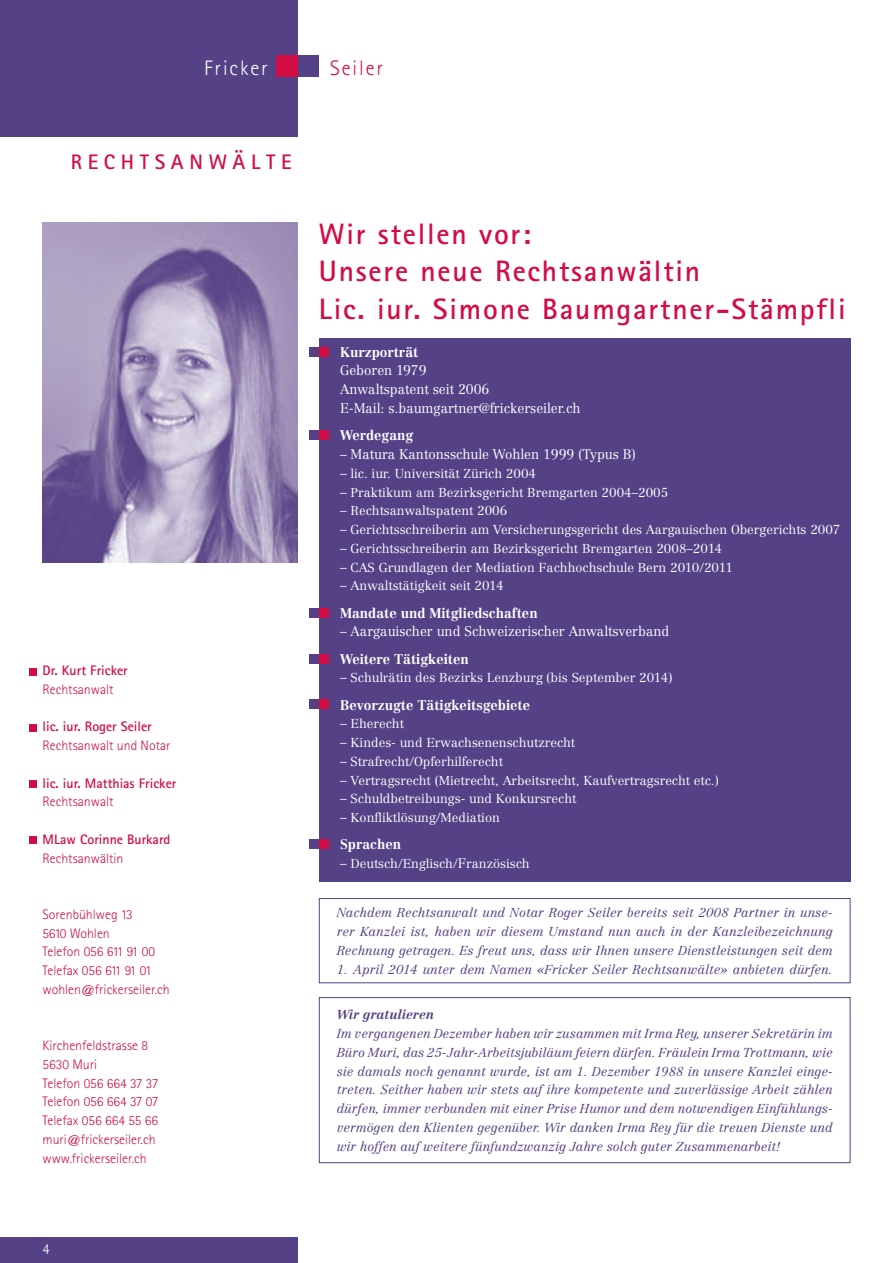
<style>
.page{position:relative;width:893px;height:1263px;background:#fff}
.page>*{position:absolute;margin:0;border:0;box-sizing:border-box;transform-origin:0 0}
.t1{font:700 29.55px/37.5px "Rotis Sans Serif";letter-spacing:.06em;color:#d20d44}
.t2{font:700 21px "Rotis Sans Serif";letter-spacing:.27em;color:#d20d44}
.t3{font:300 21px "Rotis Sans Serif";letter-spacing:.09em;color:#fff}
.t4{font:300 21px "Rotis Sans Serif";letter-spacing:.09em;color:#d20d44}
.t5{font:300 15px "Rotis Sans Serif";color:#fff}
.t6{font:300 13.8px/18.8px "Rotis Sans Serif";color:#d20d44}
.t7{font:300 13.8px/18.8px "Centennial";color:#fff;scale:.96 1}
.t8{font:700 13.8px "Centennial";color:#fff;scale:.96 1}
.t9{font:700 13.8px "Rotis Sans Serif";color:#d20d44}
.t10{font:italic 300 12.75px/18.8px "Centennial";color:#554186;text-align:justify}
.t11{font:300 12.75px "Centennial";color:#fff}
.t12{font:italic 700 12.75px "Centennial";color:#554186}
.s1{font-size:13.8px}
</style>
<div class="page">
<div style="left:30px;top:668px;width:7px;height:7px;background:#d20d44"></div>
<div style="left:30px;top:724px;width:7px;height:7px;background:#d20d44"></div>
<div style="left:30px;top:780px;width:7px;height:8px;background:#d20d44"></div>
<div style="left:30px;top:837px;width:7px;height:7px;background:#d20d44"></div>
<div style="left:0;top:1237px;width:298px;height:26px;background:#554186"></div>
<div style="left:0;top:0;width:298px;height:136px;background:#554186"></div>
<div style="left:298px;top:55px;width:21px;height:22px;background:#554186"></div>
<div style="left:276px;top:55px;width:22px;height:22px;background:#d20d44"></div>
<div style="left:319px;top:338px;width:531px;height:543px;background:#554186"></div>
<div style="left:319px;top:430px;width:10px;height:10px;background:#d20d44"></div>
<div style="left:309px;top:430px;width:10px;height:10px;background:#554186"></div>
<div style="left:319px;top:608px;width:10px;height:10px;background:#d20d44"></div>
<div style="left:309px;top:608px;width:10px;height:10px;background:#554186"></div>
<div style="left:319px;top:654px;width:10px;height:9px;background:#d20d44"></div>
<div style="left:309px;top:654px;width:10px;height:9px;background:#554186"></div>
<div style="left:319px;top:699px;width:10px;height:10px;background:#d20d44"></div>
<div style="left:309px;top:699px;width:10px;height:10px;background:#554186"></div>
<div style="left:319px;top:347px;width:10px;height:10px;background:#d20d44"></div>
<div style="left:309px;top:347px;width:10px;height:10px;background:#554186"></div>
<img style="left:43px;top:222px;width:255px;height:341px">
<div style="left:319px;top:839px;width:10px;height:10px;background:#d20d44"></div>
<div style="left:309px;top:839px;width:10px;height:10px;background:#554186"></div>
<div style="left:319px;top:898px;width:531px;height:85px;border:1px solid #554186"></div>
<div style="left:319px;top:997px;width:531px;height:166px;border:1px solid #554186"></div>
<h2 class="t3" style="left:204px;top:56px;width:65px">Fricker</h2>
<h2 class="t4" style="left:330px;top:56px;width:55px">Seiler</h2>
<h2 class="t2" style="left:71px;top:148px;width:222px">RECHTSANWÄLTE</h2>
<p class="t9" style="left:43px;top:662px;width:87px">Dr. Kurt Fricker</p>
<p class="t6" style="left:43px;top:680px;width:73px">Rechtsanwalt</p>
<p class="t9" style="left:43px;top:718px;width:111px">lic. iur. Roger Seiler</p>
<p class="t6" style="left:43px;top:736px;width:130px">Rechtsanwalt und Notar</p>
<p class="t9" style="left:43px;top:774px;width:135px">lic. iur. Matthias Fricker</p>
<p class="t6" style="left:43px;top:792px;width:73px">Rechtsanwalt</p>
<p class="t9" style="left:43px;top:830px;width:130px">MLaw Corinne Burkard</p>
<p class="t6" style="left:43px;top:848px;width:82px">Rechtsanwältin</p>
<p class="t6" style="left:43px;top:905px;width:129px">Sorenbühlweg 13<br>5610 Wohlen<br>Telefon 056 611 91 00<br>Telefax 056 611 91 01 wohlen@frickerseiler.ch</p>
<p class="t6" style="left:43px;top:1036px;width:117px">Kirchenfeldstrasse 8<br>5630 Muri<br>Telefon 056 664 37 37<br>Telefon 056 664 37 07<br>Telefax 056 664 55 66 muri@frickerseiler.ch www.frickerseiler.ch</p>
<h1 class="t1" style="left:319px;top:214px;width:528px">Wir stellen vor:<br>Unsere neue Rechtsanwältin<br>Lic. iur. Simone Baumgartner-Stämpfli</h1>
<p class="t8" style="left:340px;top:344px;width:83px">Kurzporträt</p>
<p class="t7" style="left:340px;top:361px;width:252px">Geboren 1979<br>Anwaltspatent seit 2006<br>E-Mail: s.baumgartner@frickerseiler.ch</p>
<p class="t8" style="left:340px;top:427px;width:78px">Werdegang</p>
<p class="t7" style="left:340px;top:445px;width:310px">– Matura Kantonsschule Wohlen 1999 (Typus B)</p>
<p class="t11" style="left:340px;top:466px;width:198px"><span class="s1">–</span> lic. iur. Universität Zürich 2004</p>
<p class="t11" style="left:340px;top:484px;width:330px"><span class="s1">–</span> Praktikum am Bezirksgericht Bremgarten 2004–2005</p>
<p class="t11" style="left:340px;top:503px;width:169px"><span class="s1">–</span> Rechtsanwaltspatent 2006</p>
<p class="t11" style="left:340px;top:522px;width:502px"><span class="s1">–</span> Gerichtsschreiberin am Versicherungsgericht des Aargauischen Obergerichts 2007</p>
<p class="t11" style="left:340px;top:541px;width:384px"><span class="s1">–</span> Gerichtsschreiberin am Bezirksgericht Bremgarten 2008–2014</p>
<p class="t11" style="left:340px;top:559px;width:394px"><span class="s1">–</span> CAS Grundlagen der Mediation Fachhochschule Bern 2010/2011</p>
<p class="t11" style="left:340px;top:578px;width:165px"><span class="s1">–</span> Anwaltstätigkeit seit 2014</p>
<p class="t8" style="left:340px;top:604px;width:207px">Mandate und Mitgliedschaften</p>
<p class="t7" style="left:340px;top:622px;width:344px">– Aargauischer und Schweizerischer Anwaltsverband</p>
<p class="t8" style="left:340px;top:650px;width:136px">Weitere Tätigkeiten</p>
<p class="t11" style="left:340px;top:670px;width:334px"><span class="s1">–</span> Schulrätin des Bezirks Lenzburg (bis September 2014)</p>
<p class="t8" style="left:340px;top:696px;width:199px">Bevorzugte Tätigkeitsgebiete</p>
<p class="t11" style="left:340px;top:716px;width:65px"><span class="s1">–</span> Eherecht</p>
<p class="t11" style="left:340px;top:735px;width:237px"><span class="s1">–</span> Kindes- und Erwachsenenschutzrecht</p>
<p class="t11" style="left:340px;top:754px;width:164px"><span class="s1">–</span> Strafrecht/Opferhilferecht</p>
<p class="t11" style="left:340px;top:772px;width:380px"><span class="s1">–</span> Vertragsrecht (Mietrecht, Arbeitsrecht, Kaufvertragsrecht etc.)</p>
<p class="t11" style="left:340px;top:791px;width:238px"><span class="s1">–</span> Schuldbetreibungs- und Konkursrecht</p>
<p class="t11" style="left:340px;top:810px;width:161px"><span class="s1">–</span> Konfliktlösung/Mediation</p>
<p class="t8" style="left:340px;top:836px;width:65px">Sprachen</p>
<p class="t11" style="left:340px;top:856px;width:191px"><span class="s1">–</span> Deutsch/Englisch/<span class="s1">F</span>ranzösisch</p>
<p class="t10" style="left:337px;top:903px;width:498px">Nachdem Rechtsanwalt und Notar Roger Seiler bereits seit 2008 Partner in unse&shy;rer Kanzlei ist, haben wir diesem Umstand nun auch in der Kanzleibezeichnung Rechnung getragen. Es freut uns, dass wir Ihnen unsere Dienstleistungen seit dem</p>
<p class="t10" style="left:337px;top:960px;width:497px">1. April 2014 unter dem Namen «Fricker Seiler Rechtsanwälte» anbieten dürfen.</p>
<p class="t12" style="left:337px;top:1007px;width:99px">Wir gratulieren</p>
<p class="t10" style="left:337px;top:1024px;width:498px">Im vergangenen Dezember haben wir zusammen mit Irma Rey, unserer Sekretärin im Büro Muri, das 25-Jahr-Arbeitsjubiläum feiern dürfen. Fräulein Irma Trottmann, wie sie damals noch genannt wurde, ist am 1. Dezember 1988 in unsere Kanzlei einge&shy;treten. Seither haben wir stets auf ihre kompetente und zuverlässige Arbeit zählen dürfen, immer verbunden mit einer Prise Humor und dem notwendigen Einfühlungs&shy;vermögen den Klienten gegenüber. Wir danken Irma Rey für die treuen Dienste und wir hoffen auf weitere fünfundzwanzig Jahre solch guter Zusammenarbeit!</p>
<p class="t5" style="left:43px;top:1241px;width:9px">4</p>
</div>
